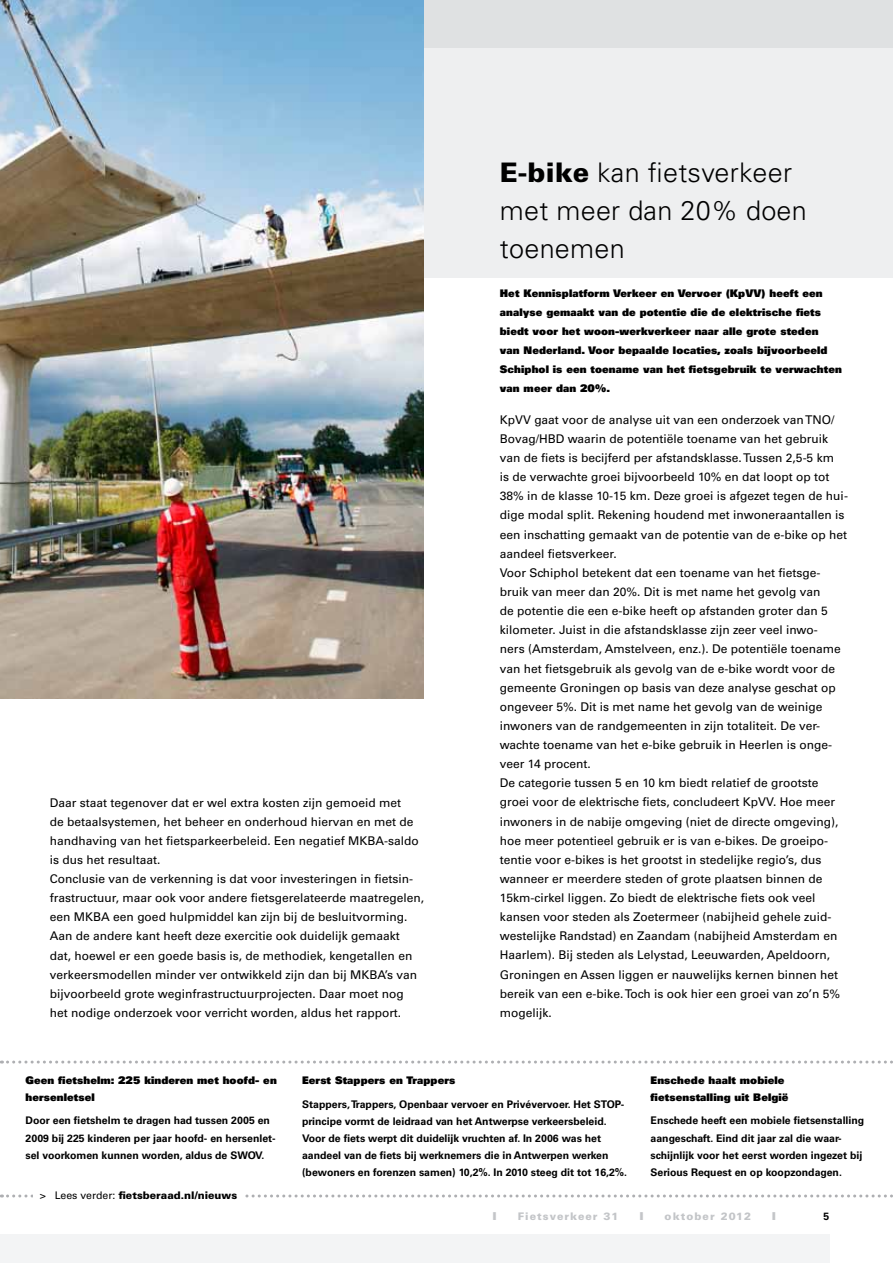
<style>
.page{position:relative;width:893px;height:1263px;background:#fff}
.page>*{position:absolute;margin:0;border:0;box-sizing:border-box;transform-origin:0 0}
.t1{font:300 27px/38.2px "Univers LT";letter-spacing:.01em;color:#000}
.t2{font:12px/19.2px "Univers LT";color:#000}
.t3{font:900 10.8px "Univers LT";color:#c3c5c8;scale:1.2 1}
.t4{font:700 10.5px/17.1px "Univers LT";color:#000}
.t5{font:900 10.5px/19.2px "Univers";letter-spacing:.01em;color:#000}
.t6{font:900 10.5px "Univers LT";color:#000}
.t7{font:900 10.5px "Univers LT";letter-spacing:.1em;color:#c3c5c8}
.s1{font-weight:900}
.s2{font-weight:400}
</style>
<div class="page">
<div style="left:0;top:1234px;width:829px;height:29px;background:#f3f4f5"></div>
<div style="left:0;top:0;width:893px;height:277px;background:#dfe1e2"></div>
<div style="left:0;top:48px;width:893px;height:229px;background:#eeeff0"></div>
<svg style="left:0;top:1060px;width:893px;height:3px"></svg>
<svg style="left:0;top:1194px;width:893px;height:3px"></svg>
<div style="left:34px;top:1186px;width:210px;height:29px;background:#fff"></div>
<img style="left:0;top:0;width:423px;height:698px">
<p class="t2" style="left:50px;top:793px;width:376px">Daar staat tegenover dat er wel extra kosten zijn gemoeid met<br>de betaalsystemen, het beheer en onderhoud hiervan en met de handhaving van het fietsparkeerbeleid. Een negatief MKBA-saldo is dus het resultaat.<br>Conclusie van de verkenning is dat voor investeringen in fietsin&shy;frastructuur, maar ook voor andere fietsgerelateerde maatregelen, een MKBA een goed hulpmiddel kan zijn bij de besluitvorming.<br>Aan de andere kant heeft deze exercitie ook duidelijk gemaakt<br>dat, hoewel er een goede basis is, de methodiek, kengetallen en verkeersmodellen minder ver ontwikkeld zijn dan bij MKBA’s van bijvoorbeeld grote weginfrastructuurprojecten. Daar moet nog het nodige onderzoek voor verricht worden, aldus het rapport.</p>
<h1 class="t1" style="left:500px;top:153px;width:309px"><span class="s1">E-bike</span> kan fietsverkeer met meer dan 20% doen toenemen</h1>
<p class="t5" style="left:500px;top:283px;width:344px">Het Kennisplatform Verkeer en Vervoer (KpVV) heeft een analyse gemaakt van de potentie die de elektrische fiets biedt voor het woon-werkverkeer naar alle grote steden<br>van Nederland. Voor bepaalde locaties, zoals bijvoorbeeld Schiphol is een toename van het fietsgebruik te verwachten van meer dan 20%.</p>
<p class="t2" style="left:500px;top:410px;width:350px">KpVV gaat voor de analyse uit van een onderzoek van TNO/ Bovag/HBD waarin de potentiële toename van het gebruik van de fiets is becijferd per afstandsklasse. Tussen 2,5-5 km<br>is de verwachte groei bijvoorbeeld 10% en dat loopt op tot 38% in de klasse 10-15 km. Deze groei is afgezet tegen de hui&shy;dige modal split. Rekening houdend met inwoneraantallen is een inschatting gemaakt van de potentie van de e-bike op het aandeel fietsverkeer.<br>Voor Schiphol betekent dat een toename van het fietsge&shy;bruik van meer dan 20%. Dit is met name het gevolg van<br>de potentie die een e-bike heeft op afstanden groter dan 5 kilometer. Juist in die afstandsklasse zijn zeer veel inwo-<br>ners (Amsterdam, Amstelveen, enz.). De potentiële toename van het fietsgebruik als gevolg van de e-bike wordt voor de gemeente Groningen op basis van deze analyse geschat op ongeveer 5%. Dit is met name het gevolg van de weinige inwoners van de randgemeenten in zijn totaliteit. De ver&shy;wachte toename van het e-bike gebruik in Heerlen is onge&shy;veer 14 procent.<br>De categorie tussen 5 en 10 km biedt relatief de grootste groei voor de elektrische fiets, concludeert KpVV. Hoe meer inwoners in de nabije omgeving (niet de directe omgeving), hoe meer potentieel gebruik er is van e-bikes. De groeipo&shy;tentie voor e-bikes is het grootst in stedelijke regio’s, dus wanneer er meerdere steden of grote plaatsen binnen de 15km-cirkel liggen. Zo biedt de elektrische fiets ook veel kansen voor steden als Zoetermeer (nabijheid gehele zuid&shy;westelijke Randstad) en Zaandam (nabijheid Amsterdam en Haarlem). Bij steden als Lelystad, Leeuwarden, Apeldoorn, Groningen en Assen liggen er nauwelijks kernen binnen het bereik van een e-bike. Toch is ook hier een groei van zo’n 5% mogelijk.</p>
<p class="t5" style="left:26px;top:1072px;width:253px;line-height:17px">Geen fietshelm: 225 kinderen met hoofd- en hersenletsel</p>
<p class="t4" style="left:26px;top:1112px;width:252px">Door een fietshelm te dragen had tussen 2005 en<br>2009 bij 225 kinderen per jaar hoofd- en hersenlet&shy;sel voorkomen kunnen worden, aldus de SWOV.</p>
<p class="t6" style="left:40px;top:1189px;width:199px"><span class="s2">&gt; Lees verder:</span> fietsberaad.nl/nieuws</p>
<p class="t5" style="left:302px;top:1071px;width:155px">Eerst Stappers en Trappers</p>
<p class="t4" style="left:302px;top:1095px;width:327px">Stappers, Trappers, Openbaar vervoer en Privévervoer. Het STOP&shy;principe vormt de leidraad van het Antwerpse verkeersbeleid.<br>Voor de fiets werpt dit duidelijk vruchten af. In 2006 was het aandeel van de fiets bij werknemers die in Antwerpen werken (bewoners en forenzen samen) 10,2%. In 2010 steeg dit tot 16,2%.</p>
<p class="t5" style="left:651px;top:1072px;width:139px;line-height:17px">Enschede haalt mobiele fietsenstalling uit België</p>
<p class="t4" style="left:651px;top:1112px;width:215px">Enschede heeft een mobiele fietsenstalling aangeschaft. Eind dit jaar zal die waar&shy;schijnlijk voor het eerst worden ingezet bij Serious Request en op koopzondagen.</p>
<p class="t3" style="left:492px;top:1209px;width:5px">I</p>
<p class="t7" style="left:518px;top:1209px;width:102px">Fietsverkeer 31</p>
<p class="t3" style="left:639px;top:1209px;width:5px">I</p>
<p class="t7" style="left:665px;top:1209px;width:88px">oktober 2012</p>
<p class="t3" style="left:772px;top:1209px;width:5px">I</p>
<p class="t4" style="left:823px;top:1207px;width:7px">5</p>
</div>
